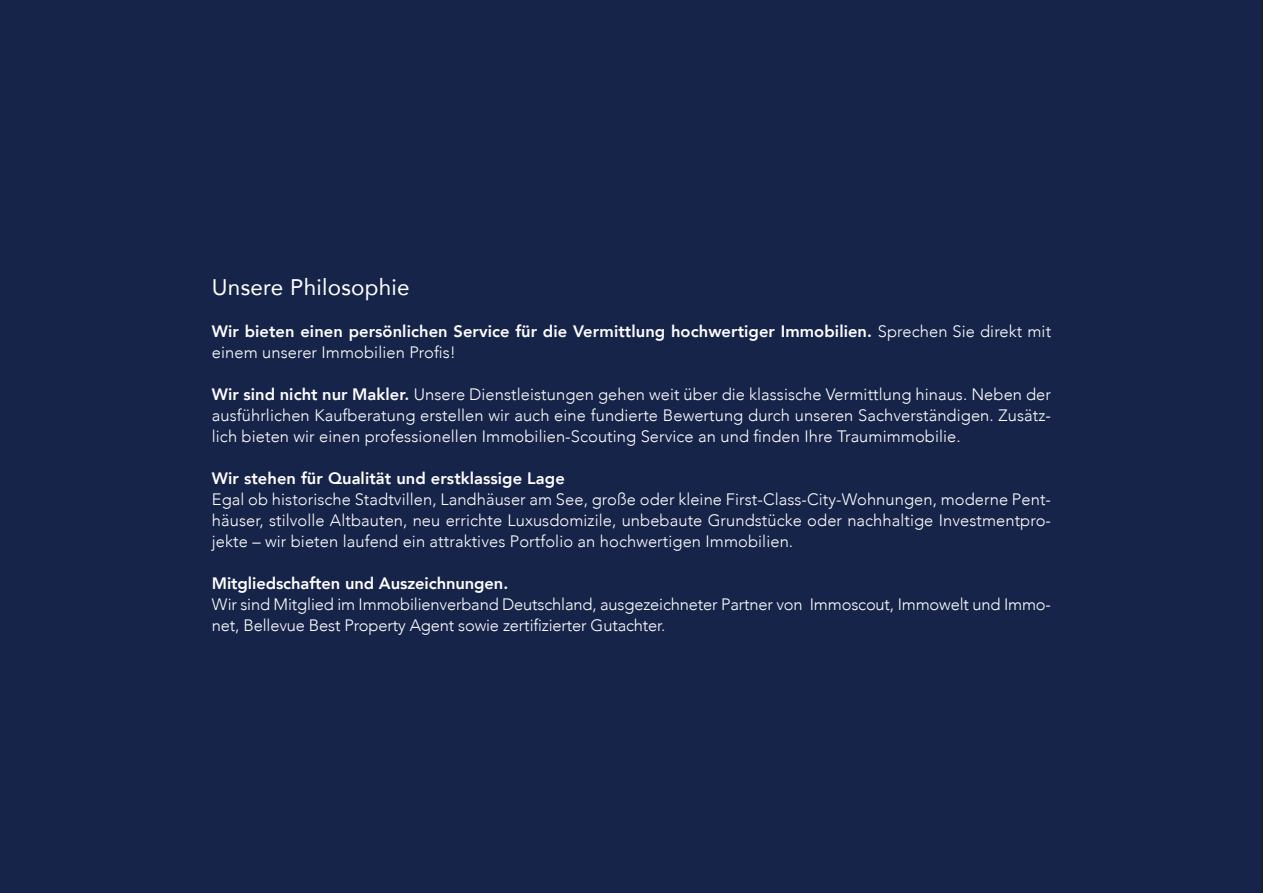
<style>
.page{position:relative;width:1263px;height:893px;background:#172449}
.page>*{position:absolute;margin:0;border:0;box-sizing:border-box;transform-origin:0 0}
.t1{font:22.5px "Avenir";letter-spacing:.01em;color:#fff}
.t2{font:300 16.5px/21px "Avenir";letter-spacing:-.01em;color:#fff;text-align:justify}
.t3{font:800 16.5px/21px "Avenir";letter-spacing:.005em;color:#fff}
.s1{font-weight:300}
.s2{font-weight:800}
</style>
<div class="page">
<h1 class="t1" style="left:212px;top:269px;width:199px">Unsere Philosophie</h1>
<p class="t3" style="left:212px;top:321px;width:841px">Wir bieten einen persönlichen Service für die Vermittlung hochwertiger Immobilien. <span class="s1">Sprechen Sie direkt mit einem unserer Immobilien Profis!</span></p>
<p class="t2" style="left:212px;top:384px;width:841px"><span class="s2">Wir sind nicht nur Makler.</span> Unsere Dienstleistungen gehen weit über die klassische Vermittlung hinaus. Neben der ausführlichen Kaufberatung erstellen wir auch eine fundierte Bewertung durch unseren Sachverständigen. Zusätz&shy;lich bieten wir einen professionellen Immobilien-Scouting Service an und finden Ihre Traumimmobilie.</p>
<p class="t3" style="left:212px;top:468px;width:354px">Wir stehen für Qualität und erstklassige Lage</p>
<p class="t2" style="left:212px;top:489px;width:841px">Egal ob historische Stadtvillen, Landhäuser am See, große oder kleine First-Class-City-Wohnungen, moderne Pent&shy;häuser, stilvolle Altbauten, neu errichte Luxusdomizile, unbebaute Grundstücke oder nachhaltige Investmentpro&shy;jekte – wir bieten laufend ein attraktives Portfolio an hochwertigen Immobilien.</p>
<p class="t3" style="left:212px;top:573px;width:298px">Mitgliedschaften und Auszeichnungen.</p>
<p class="t2" style="left:212px;top:594px;width:841px">Wir sind Mitglied im Immobilienverband Deutschland, ausgezeichneter Partner von Immoscout, Immowelt und Immo&shy;net, Bellevue Best Property Agent sowie zertifizierter Gutachter.</p>
</div>
